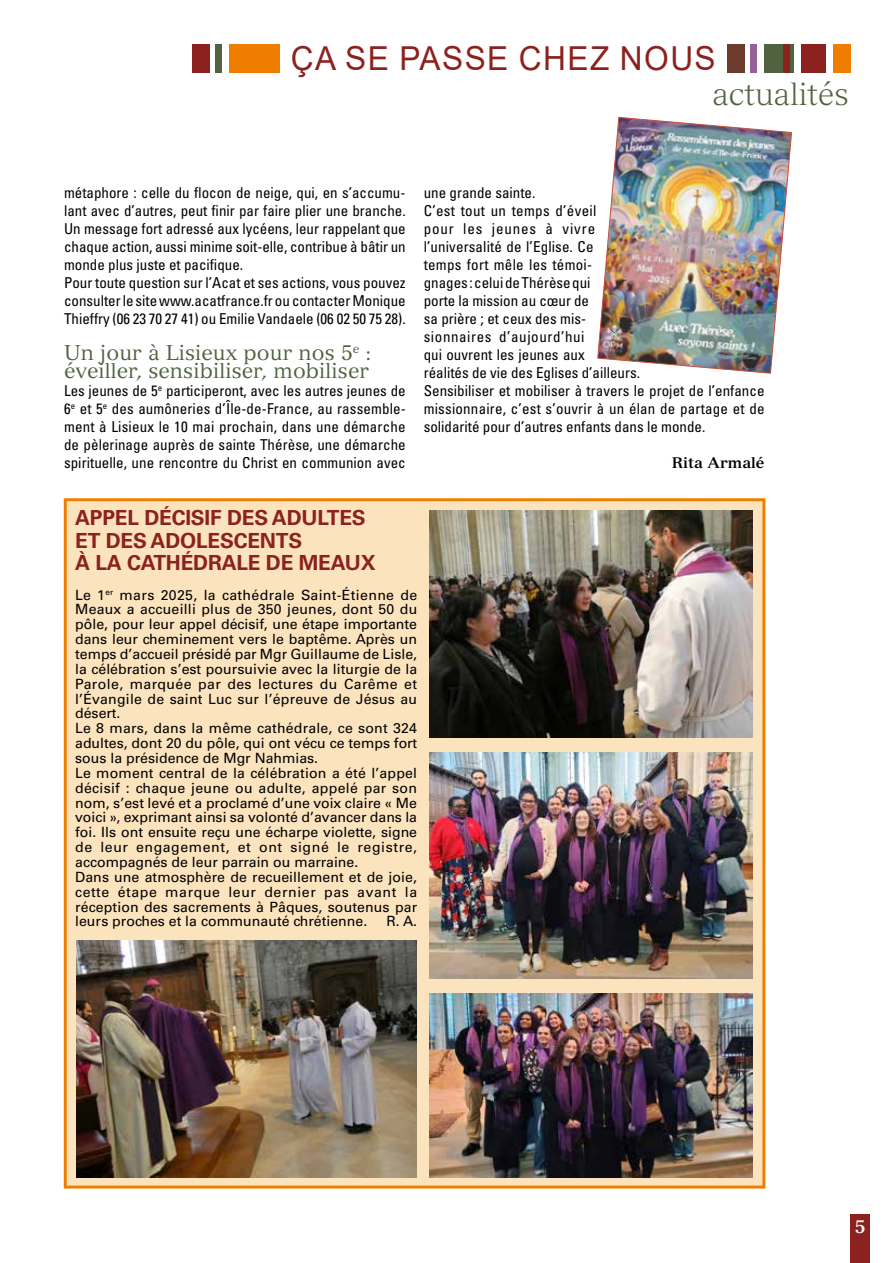
<style>
.page{position:relative;width:893px;height:1263px;background:#fff}
.page>*{position:absolute;margin:0;border:0;box-sizing:border-box;transform-origin:0 0}
.t1{font:33px "Arial";letter-spacing:.045em;color:#8b221f;scale:.96 1}
.t2{font:300 31.5px "Versailles";color:#506240}
.t3{font:21px/18px "Versailles";letter-spacing:.005em;color:#506240}
.t4{font:700 20.85px/22.4px "Univers CE";letter-spacing:-.01em;color:#8b221f}
.t5{font:700 18px "Versailles";color:#fff}
.t6{font:condensed 15px/18px "Univers";color:#000}
.t7{font:700 15px "Versailles";color:#000}
.t8{font:14.1px/14.9px "Univers";color:#000}
</style>
<div class="page">
<div style="left:850px;top:1214px;width:20px;height:49px;background:#8b221f"></div>
<div style="left:65px;top:500px;width:699px;height:687px;background:#fbe3be"></div>
<div style="left:64px;top:498px;width:701px;height:690px;border:3px solid #ef7d00"></div>
<div style="left:727px;top:45px;width:17px;height:28px;background:#6d3b2d"></div>
<div style="left:750px;top:45px;width:7px;height:28px;background:#95609a"></div>
<div style="left:765px;top:45px;width:29px;height:28px;background:#506240"></div>
<div style="left:783px;top:45px;width:6px;height:28px;background:#8b221f"></div>
<div style="left:801px;top:45px;width:25px;height:28px;background:#8b221f"></div>
<div style="left:833px;top:45px;width:17px;height:28px;background:#ef7d00"></div>
<div style="left:228px;top:45px;width:51px;height:28px;background:#ef7d00"></div>
<div style="left:215px;top:45px;width:7px;height:28px;background:#506240"></div>
<div style="left:192px;top:45px;width:18px;height:28px;background:#8b221f"></div>
<img style="left:77px;top:940px;width:340px;height:238px">
<img style="left:430px;top:511px;width:323px;height:226px">
<img style="left:430px;top:752px;width:323px;height:227px">
<img style="left:430px;top:993px;width:323px;height:185px">
<img style="left:597px;top:116px;width:195px;height:258px">
<h1 class="t1" style="left:291px;top:36px;width:444px">ÇA SE PASSE CHEZ NOUS</h1>
<h2 class="t2" style="left:712px;top:75px;width:138px">actualités</h2>
<p class="t6" style="left:64px;top:183px;width:343px">métaphore : celle du flocon de neige, qui, en s’accumu&shy;lant avec d’autres, peut finir par faire plier une branche.<br>Un message fort adressé aux lycéens, leur rappelant que chaque action, aussi minime soit-elle, contribue à bâtir un monde plus juste et pacifique.<br>Pour toute question sur l’Acat et ses actions, vous pouvez consulter le site www.acatfrance.fr ou contacter Monique Thieffry (06 23 70 27 41) ou Emilie Vandaele (06 02 50 75 28).</p>
<h3 class="t3" style="left:64px;top:343px;width:309px">Un jour à Lisieux pour nos 5<sup>e</sup> : éveiller, sensibiliser, mobiliser</h3>
<p class="t6" style="left:64px;top:381px;width:343px;text-align:justify">Les jeunes de 5<sup>e</sup> participeront, avec les autres jeunes de 6<sup>e</sup> et 5<sup>e</sup> des aumôneries d’Île-de-France, au rassemble&shy;ment à Lisieux le 10 mai prochain, dans une démarche de pèlerinage auprès de sainte Thérèse, une démarche spirituelle, une rencontre du Christ en communion avec</p>
<p class="t6" style="left:424px;top:183px;width:342px">une grande sainte.<br>C’est tout un temps d’éveil<br>pour les jeunes à vivre<br>l’universalité de l’Eglise. Ce<br>temps fort mêle les témoi-<br>gnages : celui de Thérèse qui<br>porte la mission au cœur de<br>sa prière ; et ceux des mis-<br>sionnaires d’aujourd’hui<br>qui ouvrent les jeunes aux<br>réalités de vie des Eglises d’ailleurs.<br>Sensibiliser et mobiliser à travers le projet de l’enfance missionnaire, c’est s’ouvrir à un élan de partage et de solidarité pour d’autres enfants dans le monde.</p>
<p class="t7" style="left:672px;top:454px;width:94px">Rita Armalé</p>
<h3 class="t4" style="left:75px;top:507px;width:302px">APPEL DÉCISIF DES ADULTES<br>ET DES ADOLESCENTS<br>À LA CATHÉDRALE DE MEAUX</h3>
<p class="t8" style="left:75px;top:587px;width:344px">Le 1<sup>er</sup> mars 2025, la cathédrale Saint-Étienne de Meaux a accueilli plus de 350 jeunes, dont 50 du pôle, pour leur appel décisif, une étape importante dans leur cheminement vers le baptême. Après un temps d’accueil présidé par Mgr Guillaume de Lisle, la célébration s’est poursuivie avec la liturgie de la Parole, marquée par des lectures du Carême et l’Évangile de saint Luc sur l’épreuve de Jésus au désert.<br>Le 8 mars, dans la même cathédrale, ce sont 324 adultes, dont 20 du pôle, qui ont vécu ce temps fort sous la présidence de Mgr Nahmias.<br>Le moment central de la célébration a été l’appel décisif : chaque jeune ou adulte, appelé par son nom, s’est levé et a proclamé d’une voix claire « Me voici », exprimant ainsi sa volonté d’avancer dans la foi. Ils ont ensuite reçu une écharpe violette, signe de leur engagement, et ont signé le registre, accompagnés de leur parrain ou marraine.<br>Dans une atmosphère de recueillement et de joie, cette étape marque leur dernier pas avant la réception des sacrements à Pâques, soutenus par leurs proches et la communauté chrétienne.</p>
<p class="t8" style="left:386px;top:914px;width:32px">R. A.</p>
<p class="t5" style="left:855px;top:1215px;width:13px">5</p>
</div>
